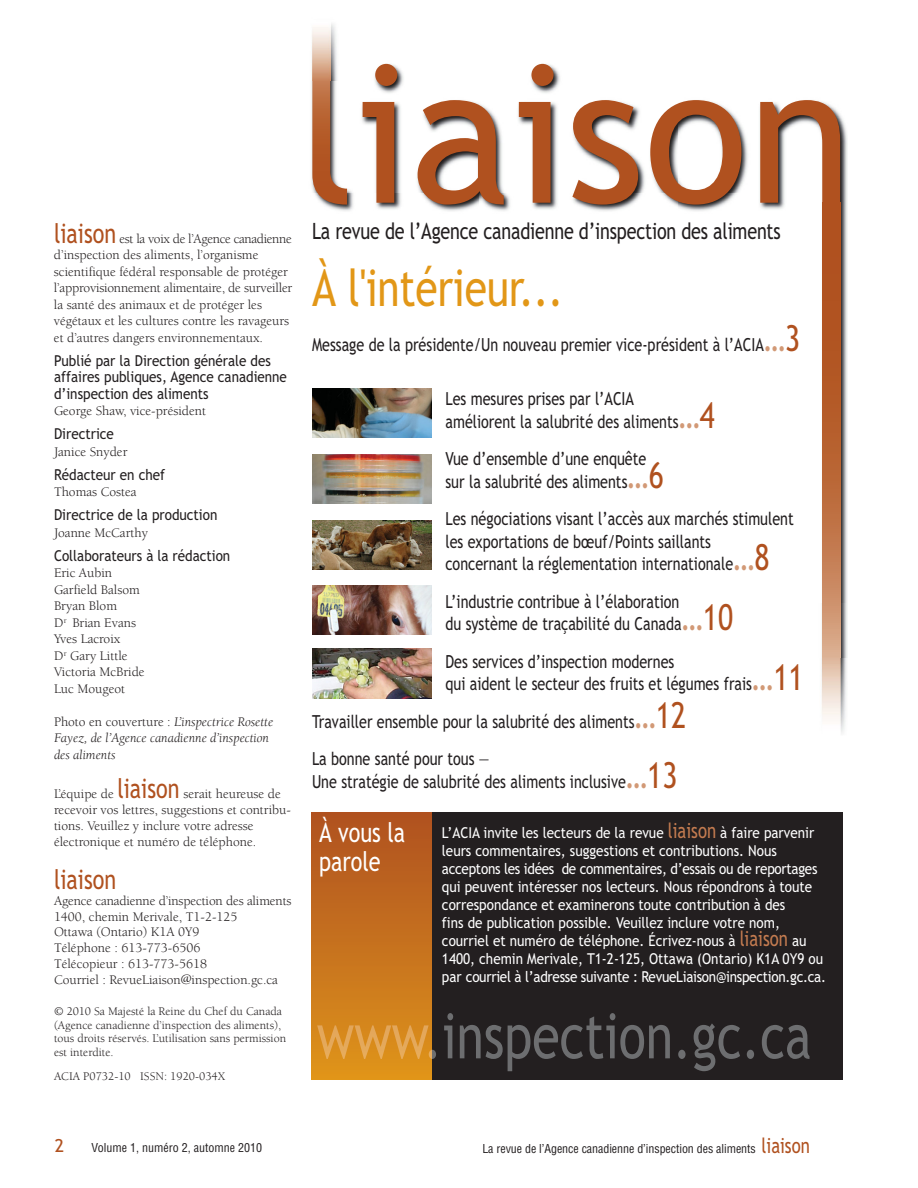
<style>
.page{position:relative;width:918px;height:1188px;background:#fff}
.page>*{position:absolute;margin:0;border:0;box-sizing:border-box;transform-origin:0 0}
.t1{font:51px "Trebuchet MS";letter-spacing:-.005em;color:#e29717;scale:.8 1}
.t2{font:27px/28.5px "Trebuchet MS";color:#fff;scale:.8 1}
.t3{font:27px "Trebuchet MS";color:#b0511f;scale:.8 1}
.t4{font:22.5px "Trebuchet MS";letter-spacing:-.01em;color:#231f20;scale:.8 1}
.t5{font:18px/22.5px "Trebuchet MS";color:#231f20;scale:.8 1}
.t6{font:18px "Trebuchet MS";color:#b0511f}
.t7{font:15px/18px "Trebuchet MS";color:#fff;scale:.9 1}
.t8{font:15px/16.5px "Trebuchet MS";color:#231f20;scale:.9 1}
.t9{font:13.5px/16.5px "Berkeley";color:#231f20}
.t10{font:italic 13.5px/16.5px "Berkeley";color:#231f20}
.t11{font:12px/13.5px "Berkeley";color:#231f20}
.t12{font:condensed 12px "Helvetica";letter-spacing:-.005em;color:#231f20}
.s1{font-family:"Trebuchet MS";font-size:27px;color:#b0511f}
.s2{font-style:normal}
.s3{font-size:36px;color:#d29976}
.s4{font-size:36px;color:#b0511f}
.s5{font-size:21px;color:#c37b50}
.s6{font-family:"Trebuchet MS";font-stretch:normal;font-size:21px;color:#b0511f}
</style>
<div class="page">
<img style="left:311px;top:63px;width:536px;height:636px">
<svg style="left:363px;top:64px;width:477px;height:635px"></svg>
<svg style="left:312px;top:81px;width:35px;height:124px"></svg>
<svg style="left:822px;top:202px;width:18px;height:456px;background:#bb693b"></svg>
<img style="left:796px;top:658px;width:51px;height:75px">
<img style="left:311px;top:24px;width:40px;height:57px">
<div style="left:312px;top:813px;width:530px;height:267px;background:#231f20"></div>
<div style="left:312px;top:813px;width:120px;height:267px;background:linear-gradient(to bottom,#af5120,#df941b)"></div>
<svg style="left:432px;top:1013px;width:283px;height:58px"></svg>
<img style="left:317px;top:1024px;width:115px;height:36px">
<img style="left:312px;top:388px;width:120px;height:50px">
<img style="left:312px;top:454px;width:120px;height:50px">
<img style="left:312px;top:520px;width:120px;height:50px">
<img style="left:312px;top:585px;width:120px;height:49px">
<img style="left:312px;top:649px;width:120px;height:49px">
<p class="t9" style="left:54px;top:231px;width:240px"><span class="s1">liaison</span> est la voix de l’Agence canadienne d’inspection des aliments, l’organisme scientifique fédéral responsable de protéger l’approvisionnement alimentaire, de surveiller la santé des animaux et de protéger les végétaux et les cultures contre les ravageurs et d’autres dangers environnementaux.</p>
<p class="t8" style="left:54px;top:353px;width:260px">Publié par la Direction générale des affaires publiques, Agence canadienne d’inspection des aliments</p>
<p class="t9" style="left:54px;top:404px;width:154px">George Shaw, vice-président</p>
<p class="t8" style="left:54px;top:427px;width:68px">Directrice</p>
<p class="t9" style="left:54px;top:444px;width:75px">Janice Snyder</p>
<p class="t8" style="left:54px;top:467px;width:125px">Rédacteur en chef</p>
<p class="t9" style="left:54px;top:485px;width:84px">Thomas Costea</p>
<p class="t8" style="left:54px;top:508px;width:183px">Directrice de la production</p>
<p class="t9" style="left:54px;top:525px;width:95px">Joanne McCarthy</p>
<p class="t8" style="left:54px;top:548px;width:197px">Collaborateurs à la rédaction</p>
<p class="t9" style="left:54px;top:566px;width:92px">Eric Aubin<br>Garfield Balsom<br>Bryan Blom<br>D<sup>r</sup> Brian Evans<br>Yves Lacroix<br>D<sup>r</sup> Gary Little<br>Victoria McBride<br>Luc Mougeot</p>
<p class="t10" style="left:54px;top:714px;width:221px"><span class="s2">Photo en couverture :</span> L’inspectrice Rosette<br>Fayez, de l’Agence canadienne d’inspection des aliments</p>
<p class="t9" style="left:54px;top:788px;width:238px;line-height:15.8px">L’équipe de <span class="s1">liaison</span> serait heureuse de recevoir vos lettres, suggestions et contribu&shy;tions. Veuillez y inclure votre adresse électronique et numéro de téléphone.</p>
<h2 class="t3" style="left:54px;top:869px;width:79px">liaison</h2>
<p class="t9" style="left:54px;top:894px;width:239px;line-height:15.8px">Agence canadienne d’inspection des aliments 1400, chemin Merivale, T1-2-125<br>Ottawa (Ontario) K1A 0Y9<br>Téléphone : 613-773-6506<br>Télécopieur : 613-773-5618<br>Courriel : RevueLiaison@inspection.gc.ca</p>
<p class="t11" style="left:54px;top:1006px;width:234px">© 2010 Sa Majesté la Reine du Chef du Canada (Agence canadienne d’inspection des aliments), tous droits réservés. L’utilisation sans permission est interdite.</p>
<p class="t11" style="left:54px;top:1070px;width:173px">ACIA P0732-10 ISSN: 1920-034X</p>
<h3 class="t4" style="left:312px;top:222px;width:588px">La revue de l’Agence canadienne d’inspection des aliments</h3>
<h1 class="t1" style="left:312px;top:269px;width:316px">À l'intérieur...</h1>
<h3 class="t5" style="left:312px;top:335px;width:612px">Message de la présidente/Un nouveau premier vice-président à l’ACIA<span class="s3">…</span><span class="s4">3</span></h3>
<h3 class="t5" style="left:446px;top:389px;width:338px">Les mesures prises par l’ACIA<br>améliorent la salubrité des aliments<span class="s3">…</span><span class="s4">4</span></h3>
<h3 class="t5" style="left:446px;top:449px;width:274px">Vue d’ensemble d’une enquête sur la salubrité des aliments<span class="s3">…</span><span class="s4">6</span></h3>
<h3 class="t5" style="left:446px;top:509px;width:437px">Les négociations visant l’accès aux marchés stimulent les exportations de bœuf/Points saillants<br>concernant la réglementation internationale<span class="s3">…</span><span class="s4">8</span></h3>
<h3 class="t5" style="left:446px;top:592px;width:361px">L’industrie contribue à l’élaboration<br>du système de traçabilité du Canada<span class="s3">…</span><span class="s4">10</span></h3>
<h3 class="t5" style="left:446px;top:652px;width:449px">Des services d’inspection modernes<br>qui aident le secteur des fruits et légumes frais<span class="s3">…</span><span class="s4">11</span></h3>
<h3 class="t5" style="left:312px;top:704px;width:469px;line-height:37.5px">Travailler ensemble pour la salubrité des aliments<span class="s3">…</span><span class="s4">12<br></span>La bonne santé pour tous —</h3>
<h3 class="t5" style="left:312px;top:772px;width:458px">Une stratégie de salubrité des aliments inclusive<span class="s3">…</span><span class="s4">13</span></h3>
<h2 class="t2" style="left:319px;top:821px;width:109px">À vous la parole</h2>
<p class="t7" style="left:442px;top:825px;width:428px">L’ACIA invite les lecteurs de la revue <span class="s5">liaison</span> à faire parvenir leurs commentaires, suggestions et contributions. Nous acceptons les idées de commentaires, d’essais ou de reportages qui peuvent intéresser nos lecteurs. Nous répondrons à toute correspondance et examinerons toute contribution à des<br>fins de publication possible. Veuillez inclure votre nom, courriel et numéro de téléphone. Écrivez-nous à <span class="s5">liaison</span> au 1400, chemin Merivale, T1-2-125, Ottawa (Ontario) K1A 0Y9 ou par courriel à l’adresse suivante : RevueLiaison@inspection.gc.ca.</p>
<h3 class="t6" style="left:55px;top:1139px;width:11px">2</h3>
<p class="t12" style="left:91px;top:1143px;width:172px">Volume 1, numéro 2, automne 2010</p>
<p class="t12" style="left:482px;top:1144px;width:329px">La revue de l’Agence canadienne d’inspection des aliments <span class="s6">liaison</span></p>
</div>
